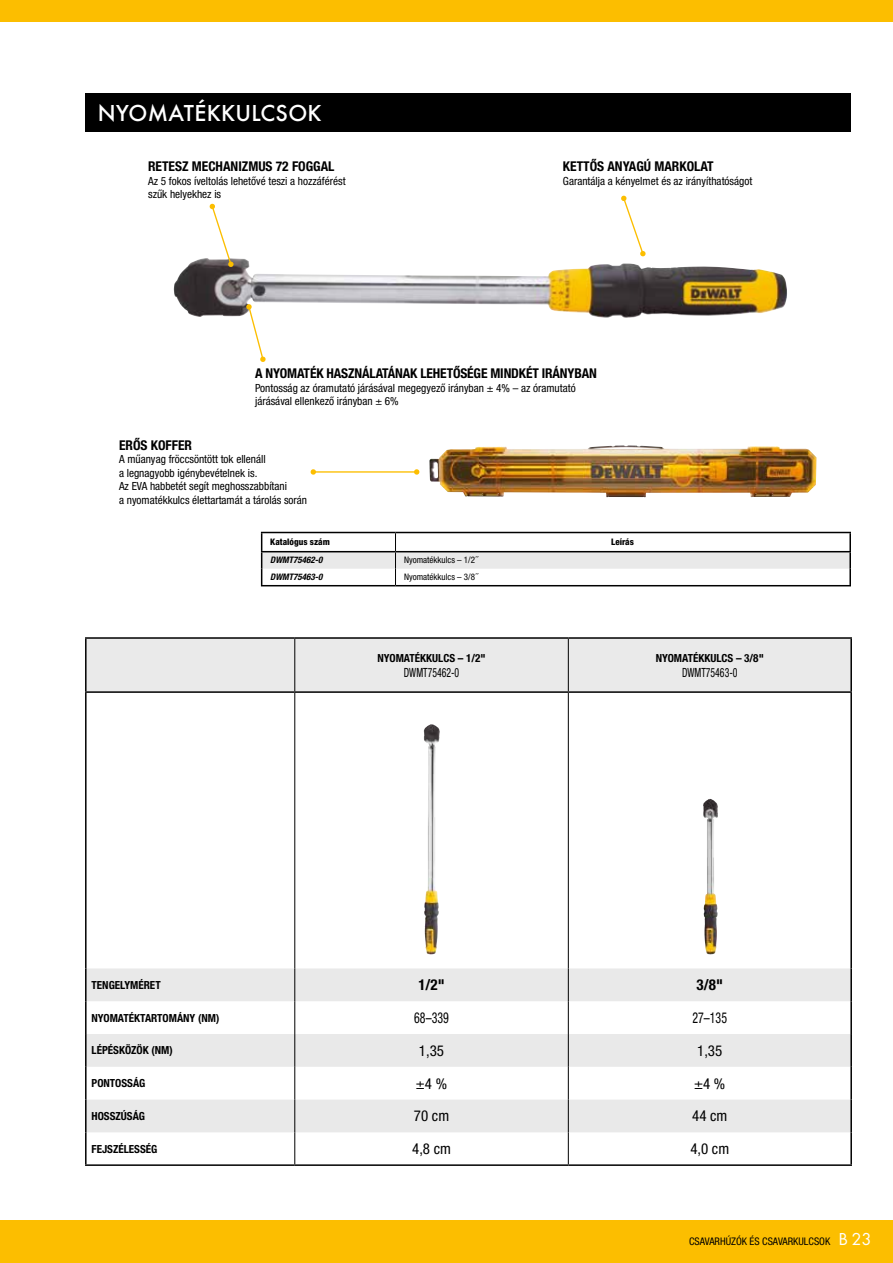
<style>
.page{position:relative;width:893px;height:1263px;background:#fff}
.page>*{position:absolute;margin:0;border:0;box-sizing:border-box;transform-origin:0 0}
.t1{font:500 24px "Futura TOT";letter-spacing:.015em;color:#fff}
.t2{font:condensed 15px "Helvetica Neue LT Pro";color:#000}
.t3{font:condensed 15px "Helvetica Neue LT Pro";color:#000;scale:.8 1}
.t4{font:700 condensed 15px "Helvetica Neue LT Pro";color:#000}
.t5{font:700 condensed 13.5px "Helvetica Neue LT Pro";color:#000}
.t6{font:condensed 12.75px "Helvetica Neue LT Pro";color:#000;scale:.77 1}
.t7{font:condensed 11.25px/13.5px "Helvetica Neue LT Pro";color:#000}
.t8{font:700 condensed 11.1px "Helvetica Neue LT Pro";color:#000}
.t9{font:condensed 10.5px "Helvetica Neue LT Pro";color:#000}
.t10{font:condensed 9px "Helvetica Neue LT Pro";color:#000}
.t11{font:italic 700 condensed 9px "Helvetica Neue LT Pro";color:#000}
.t12{font:800 condensed 9px "Helvetica Neue LT Pro";color:#000}
.s1{font-family:"Futura TOT";font-stretch:normal;font-size:18px;color:#fff}
</style>
<div class="page">
<div style="left:0;top:1220px;width:15px;height:43px;background:#fcbe00"></div>
<div style="left:0;top:0;width:893px;height:21px;background:#fcbe00"></div>
<div style="left:13px;top:1220px;width:880px;height:43px;background:#fcbe00"></div>
<div style="left:85px;top:94px;width:765px;height:38px;background:#000"></div>
<svg style="left:261px;top:532px;width:590px;height:53px"></svg>
<hr style="left:261px;top:551px;width:134px;height:1px;background:#000">
<hr style="left:395px;top:551px;width:456px;height:1px;background:#000">
<hr style="left:261px;top:585px;width:134px;height:1px;background:#000">
<hr style="left:395px;top:585px;width:456px;height:1px;background:#000">
<img style="left:703px;top:799px;width:15px;height:155px">
<img style="left:424px;top:724px;width:14px;height:230px">
<img style="left:174px;top:259px;width:613px;height:59px">
<svg style="left:209px;top:203px;width:25px;height:64px"></svg>
<svg style="left:621px;top:195px;width:25px;height:62px"></svg>
<svg style="left:246px;top:304px;width:20px;height:58px"></svg>
<img style="left:429px;top:445px;width:387px;height:52px">
<hr style="left:313px;top:471px;width:104px;height:2px;background:#fcbe00">
<svg style="left:310px;top:469px;width:6px;height:6px"></svg>
<svg style="left:414px;top:469px;width:6px;height:6px"></svg>
<div style="left:87px;top:639px;width:763px;height:52px;background:#eaeaea"></div>
<svg style="left:87px;top:968px;width:763px;height:164px;fill:#e9e9e9"></svg>
<hr style="left:85px;top:639px;width:2px;height:52px;background:#000">
<hr style="left:850px;top:639px;width:2px;height:52px;background:#000">
<hr style="left:85px;top:693px;width:2px;height:275px;background:#000">
<hr style="left:850px;top:693px;width:2px;height:275px;background:#000">
<hr style="left:85px;top:968px;width:2px;height:33px;background:#000">
<hr style="left:850px;top:968px;width:2px;height:33px;background:#000">
<hr style="left:85px;top:1001px;width:2px;height:33px;background:#000">
<hr style="left:850px;top:1001px;width:2px;height:33px;background:#000">
<hr style="left:85px;top:1034px;width:2px;height:33px;background:#000">
<hr style="left:850px;top:1034px;width:2px;height:33px;background:#000">
<hr style="left:85px;top:1067px;width:2px;height:32px;background:#000">
<hr style="left:850px;top:1067px;width:2px;height:32px;background:#000">
<hr style="left:85px;top:1099px;width:2px;height:33px;background:#000">
<hr style="left:850px;top:1099px;width:2px;height:33px;background:#000">
<hr style="left:85px;top:1132px;width:2px;height:32px;background:#000">
<hr style="left:850px;top:1132px;width:2px;height:32px;background:#000">
<hr style="left:85px;top:1164px;width:210px;height:2px;background:#000">
<hr style="left:295px;top:1164px;width:273px;height:2px;background:#000">
<hr style="left:568px;top:1164px;width:284px;height:2px;background:#000">
<hr style="left:295px;top:693px;width:1px;height:275px;background:#000">
<hr style="left:568px;top:693px;width:1px;height:275px;background:#000">
<hr style="left:295px;top:968px;width:1px;height:33px;background:#000">
<hr style="left:568px;top:968px;width:1px;height:33px;background:#000">
<hr style="left:295px;top:1001px;width:1px;height:33px;background:#000">
<hr style="left:568px;top:1001px;width:1px;height:33px;background:#000">
<hr style="left:295px;top:1034px;width:1px;height:33px;background:#000">
<hr style="left:568px;top:1034px;width:1px;height:33px;background:#000">
<hr style="left:295px;top:1067px;width:1px;height:32px;background:#000">
<hr style="left:568px;top:1067px;width:1px;height:32px;background:#000">
<hr style="left:295px;top:1099px;width:1px;height:33px;background:#000">
<hr style="left:568px;top:1099px;width:1px;height:33px;background:#000">
<hr style="left:295px;top:1132px;width:1px;height:32px;background:#000">
<hr style="left:568px;top:1132px;width:1px;height:32px;background:#000">
<hr style="left:85px;top:637px;width:210px;height:2px;background:#000">
<hr style="left:295px;top:637px;width:273px;height:2px;background:#000">
<hr style="left:568px;top:637px;width:284px;height:2px;background:#000">
<hr style="left:85px;top:691px;width:210px;height:2px;background:#000">
<hr style="left:295px;top:691px;width:273px;height:2px;background:#000">
<hr style="left:568px;top:691px;width:284px;height:2px;background:#000">
<hr style="left:295px;top:639px;width:1px;height:52px;background:#000">
<hr style="left:568px;top:639px;width:1px;height:52px;background:#000">
<h1 class="t1" style="left:98px;top:99px;width:225px">NYOMATÉKKULCSOK</h1>
<p class="t5" style="left:148px;top:158px;width:188px">RETESZ MECHANIZMUS 72 FOGGAL</p>
<p class="t7" style="left:148px;top:174px;width:199px">Az 5 fokos íveltolás lehetővé teszi a hozzáférést szűk helyekhez is</p>
<p class="t5" style="left:563px;top:158px;width:152px">KETTŐS ANYAGÚ MARKOLAT</p>
<p class="t7" style="left:563px;top:174px;width:191px">Garantálja a kényelmet és az irányíthatóságot</p>
<p class="t5" style="left:255px;top:365px;width:343px">A NYOMATÉK HASZNÁLATÁNAK LEHETŐSÉGE MINDKÉT IRÁNYBAN</p>
<p class="t7" style="left:255px;top:381px;width:322px">Pontosság az óramutató járásával megegyező irányban ± 4% – az óramutató járásával ellenkező irányban ± 6%</p>
<p class="t5" style="left:119px;top:437px;width:75px">ERŐS KOFFER</p>
<p class="t7" style="left:119px;top:452px;width:190px">A műanyag fröccsöntött tok ellenáll<br>a legnagyobb igénybevételnek is.<br>Az EVA habbetét segít meghosszabbítani<br>a nyomatékkulcs élettartamát a tárolás során</p>
<p class="t12" style="left:270px;top:536px;width:61px">Katalógus szám</p>
<p class="t12" style="left:611px;top:536px;width:24px">Leírás</p>
<p class="t11" style="left:270px;top:555px;width:54px">DWMT75462-0</p>
<p class="t10" style="left:404px;top:555px;width:76px">Nyomatékkulcs – 1/2´´</p>
<p class="t11" style="left:270px;top:572px;width:54px">DWMT75463-0</p>
<p class="t10" style="left:404px;top:572px;width:76px">Nyomatékkulcs – 3/8´´</p>
<p class="t8" style="left:377px;top:651px;width:110px">NYOMATÉKKULCS – 1/2"</p>
<p class="t6" style="left:404px;top:665px;width:73px">DWMT75462-0</p>
<p class="t8" style="left:656px;top:651px;width:110px">NYOMATÉKKULCS – 3/8"</p>
<p class="t6" style="left:682px;top:665px;width:73px">DWMT75463-0</p>
<p class="t8" style="left:92px;top:978px;width:71px">TENGELYMÉRET</p>
<h2 class="t4" style="left:418px;top:976px;width:28px">1/2"</h2>
<h2 class="t4" style="left:697px;top:976px;width:28px">3/8"</h2>
<p class="t8" style="left:92px;top:1011px;width:129px">NYOMATÉKTARTOMÁNY (NM)</p>
<h2 class="t3" style="left:414px;top:1009px;width:45px">68–339</h2>
<h2 class="t3" style="left:692px;top:1009px;width:45px">27–135</h2>
<p class="t8" style="left:92px;top:1044px;width:83px">LÉPÉSKÖZÖK (NM)</p>
<h2 class="t2" style="left:419px;top:1042px;width:27px">1,35</h2>
<h2 class="t2" style="left:697px;top:1042px;width:27px">1,35</h2>
<p class="t8" style="left:92px;top:1076px;width:55px">PONTOSSÁG</p>
<h2 class="t2" style="left:416px;top:1074px;width:33px">±4 %</h2>
<h2 class="t2" style="left:694px;top:1074px;width:33px">±4 %</h2>
<p class="t8" style="left:92px;top:1109px;width:55px">HOSSZÚSÁG</p>
<h2 class="t2" style="left:414px;top:1107px;width:37px">70 cm</h2>
<h2 class="t2" style="left:692px;top:1107px;width:37px">44 cm</h2>
<p class="t8" style="left:92px;top:1142px;width:67px">FEJSZÉLESSÉG</p>
<h2 class="t2" style="left:412px;top:1140px;width:40px">4,8 cm</h2>
<h2 class="t2" style="left:690px;top:1140px;width:40px">4,0 cm</h2>
<p class="t9" style="left:689px;top:1235px;width:184px">CSAVARHÚZÓK ÉS CSAVARKULCSOK <span class="s1">B 23</span></p>
</div>
